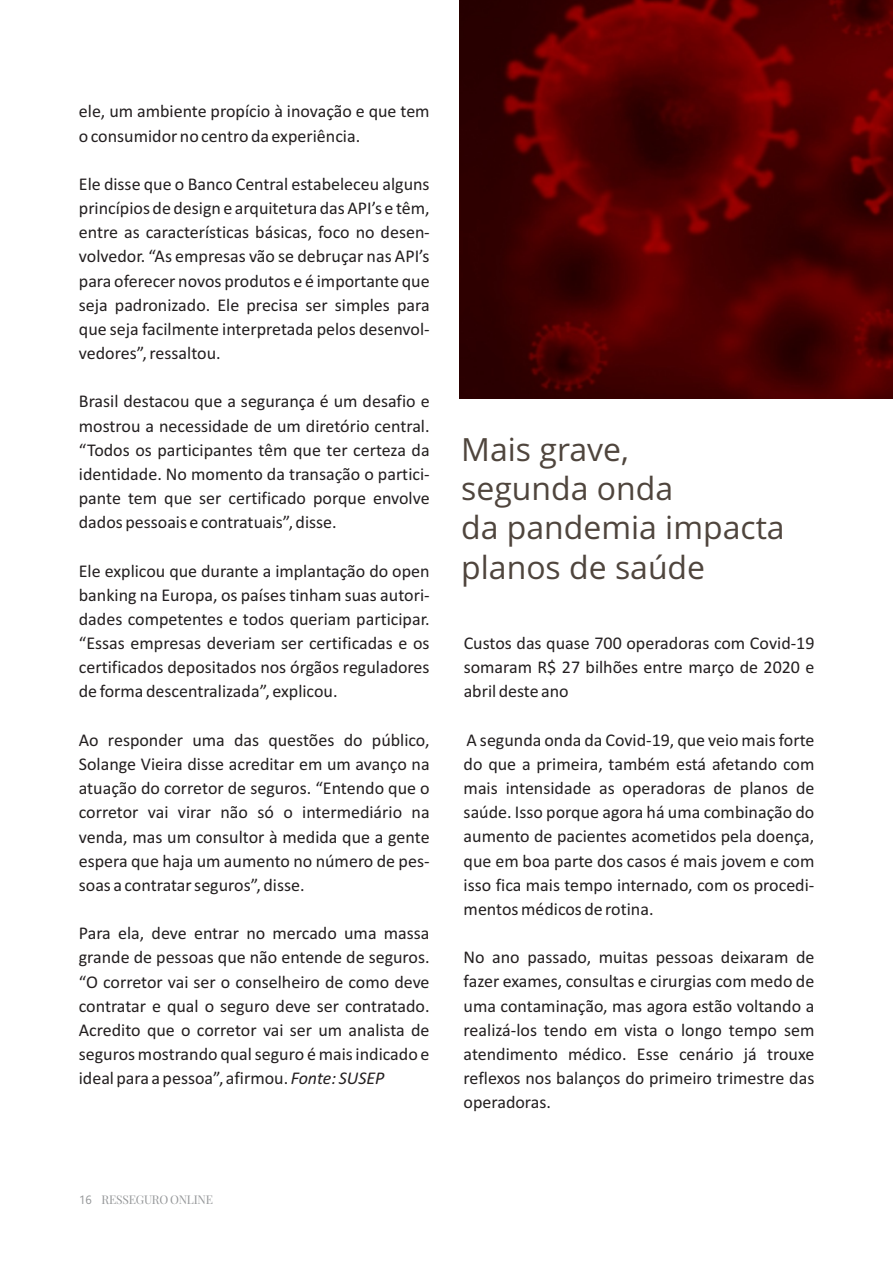
<style>
.page{position:relative;width:893px;height:1263px;background:#fff}
.page>*{position:absolute;margin:0;border:0;box-sizing:border-box;transform-origin:0 0}
.t1{font:31.95px/39.2px "Open Sans";color:#4f453d}
.t2{font:18px/24.2px "Calibri";color:#231f20}
.t3{font:12px "Playfair Display";letter-spacing:-.02em;color:#949698}
.s1{font-style:italic}
.s2{font-family:"Ebrima"}
</style>
<div class="page">
<img style="left:459px;top:0;width:434px;height:398px">
<p class="t2" style="left:79px;top:101px;width:352px">ele, um ambiente propício à inovação e que tem o consumidor no centro da experiência.</p>
<p class="t2" style="left:79px;top:173px;width:352px;text-align:justify">Ele disse que o Banco Central estabeleceu alguns princípios de design e arquitetura das API’s e têm, entre as características básicas, foco no desen&shy;volvedor. “As empresas vão se debruçar nas API’s para oferecer novos produtos e é importante que seja padronizado. Ele precisa ser simples para que seja facilmente interpretada pelos desenvol&shy;vedores”, ressaltou.</p>
<p class="t2" style="left:79px;top:391px;width:352px;text-align:justify">Brasil destacou que a segurança é um desafio e mostrou a necessidade de um diretório central. “Todos os participantes têm que ter certeza da identidade. No momento da transação o partici&shy;pante tem que ser certificado porque envolve dados pessoais e contratuais”, disse.</p>
<p class="t2" style="left:79px;top:560px;width:352px;text-align:justify">Ele explicou que durante a implantação do open banking na Europa, os países tinham suas autori&shy;dades competentes e todos queriam participar. “Essas empresas deveriam ser certificadas e os</p>
<h1 class="t1" style="left:461px;top:433px;width:325px">Mais grave,<br>segunda onda<br>da pandemia impacta planos de saúde</h1>
<p class="t2" style="left:464px;top:632px;width:352px">Custos das quase 700 operadoras com Covid-19</p>
<p class="t2" style="left:79px;top:657px;width:352px">certificados depositados nos órgãos reguladores</p>
<p class="t2" style="left:464px;top:657px;width:352px">somaram R$ 27 bilhões entre março de 2020 e</p>
<p class="t2" style="left:79px;top:681px;width:260px">de forma descentralizada”, explicou.</p>
<p class="t2" style="left:464px;top:681px;width:107px">abril deste ano</p>
<p class="t2" style="left:79px;top:729px;width:352px">Ao responder uma das questões do público,</p>
<p class="t2" style="left:467px;top:729px;width:349px">A segunda onda da Covid-19, que veio mais forte</p>
<p class="t2" style="left:79px;top:753px;width:352px">Solange Vieira disse acreditar em um avanço na</p>
<p class="t2" style="left:464px;top:753px;width:352px">do que a primeira, também está afetando com</p>
<p class="t2" style="left:79px;top:777px;width:352px">atuação do corretor de seguros. “Entendo que o</p>
<p class="t2" style="left:464px;top:777px;width:352px">mais intensidade as operadoras de planos de</p>
<p class="t2" style="left:79px;top:802px;width:352px">corretor vai virar não só o intermediário na</p>
<p class="t2" style="left:464px;top:802px;width:352px">saúde. Isso porque agora há uma combinação do</p>
<p class="t2" style="left:79px;top:826px;width:352px">venda, mas um consultor à medida que a gente</p>
<p class="t2" style="left:464px;top:826px;width:352px">aumento de pacientes acometidos pela doença,</p>
<p class="t2" style="left:79px;top:850px;width:352px">espera que haja um aumento no número de pes-</p>
<p class="t2" style="left:464px;top:850px;width:352px">que em boa parte dos casos é mais jovem e com</p>
<p class="t2" style="left:79px;top:874px;width:227px">soas a contratar seguros”, disse.</p>
<p class="t2" style="left:464px;top:874px;width:352px">isso fica mais tempo internado, com os procedi&shy;mentos médicos de rotina.</p>
<p class="t2" style="left:79px;top:922px;width:352px">Para ela, deve entrar no mercado uma massa grande de pessoas que não entende de seguros.</p>
<p class="t2" style="left:464px;top:947px;width:352px">No ano passado, muitas pessoas deixaram de</p>
<p class="t2" style="left:79px;top:971px;width:352px">“O corretor vai ser o conselheiro de como deve</p>
<p class="t2" style="left:464px;top:971px;width:352px">fazer exames, consultas e cirurgias com medo de</p>
<p class="t2" style="left:79px;top:995px;width:352px">contratar e qual o seguro deve ser contratado.</p>
<p class="t2" style="left:464px;top:995px;width:352px">uma contaminação, mas agora estão voltando a</p>
<p class="t2" style="left:79px;top:1019px;width:352px">Acredito que o corretor vai ser um analista de</p>
<p class="t2" style="left:464px;top:1019px;width:352px">realizá-los tendo em vista o longo tempo sem</p>
<p class="t2" style="left:79px;top:1043px;width:352px">seguros mostrando qual seguro é mais indicado e</p>
<p class="t2" style="left:464px;top:1043px;width:352px">atendimento médico. Esse cenário já trouxe</p>
<p class="t2" style="left:79px;top:1068px;width:307px">ideal para a pessoa”, afirmou. <span class="s1">Fonte: SUSEP</span></p>
<p class="t2" style="left:464px;top:1067px;width:352px">reflexos nos balanços do primeiro trimestre das operadoras.</p>
<p class="t3" style="left:79px;top:1191px;width:135px"><span class="s2">16</span> RESSEGURO ONLINE</p>
</div>
